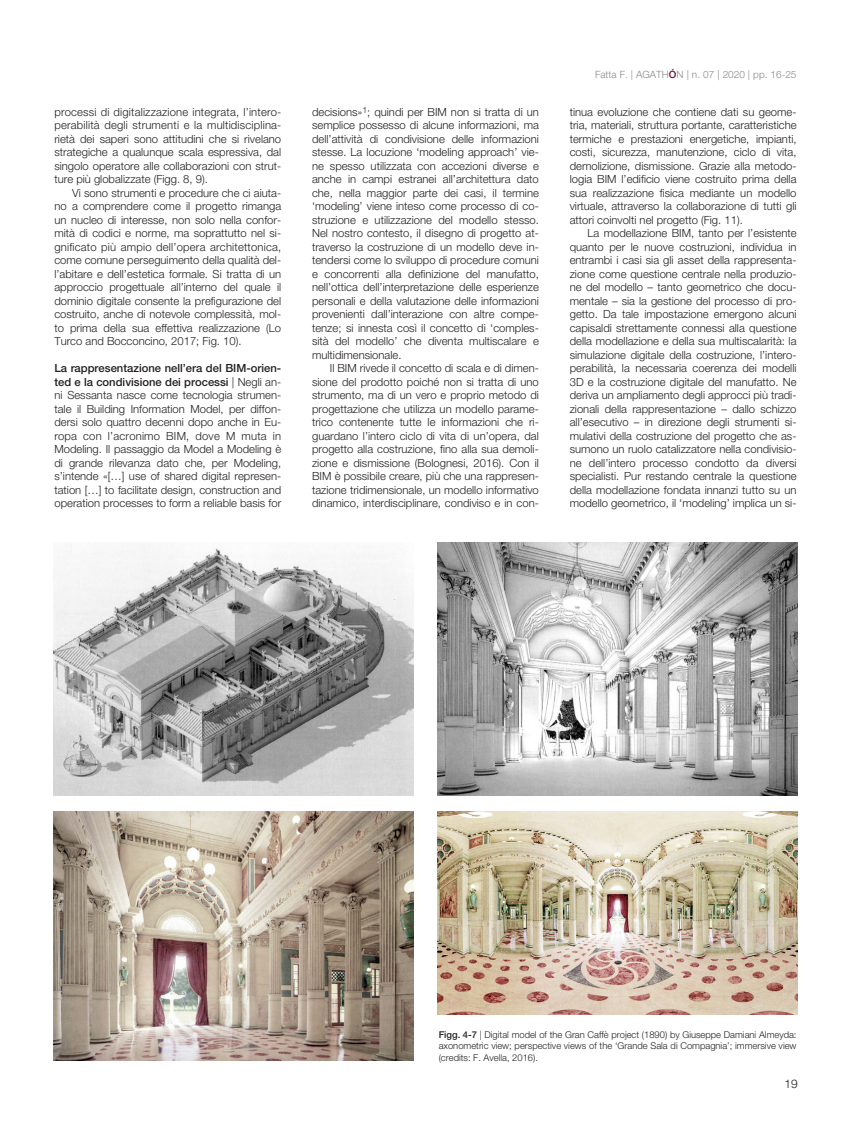
<style>
.page{position:relative;width:851px;height:1134px;background:#fff}
.page>*{position:absolute;margin:0;border:0;box-sizing:border-box;transform-origin:0 0}
.t1{font:300 11.88px "Helvetica Neue LT Std";color:#231f20}
.t2{font:300 11.25px/13.5px "Helvetica Neue LT Std";color:#231f20;text-align:justify}
.t3{font:300 10px "Helvetica Neue LT Std";color:#8c8989}
.t4{font:300 9.38px/11.2px "Helvetica Neue LT Std";color:#231f20;text-align:justify}
.s1{font-weight:500}
.s2{font-weight:500;color:#6c0a36}
</style>
<div class="page">
<img style="left:53px;top:811px;width:360px;height:250px">
<img style="left:437px;top:811px;width:360px;height:203px">
<img style="left:53px;top:543px;width:360px;height:253px">
<img style="left:437px;top:542px;width:360px;height:254px">
<p class="t2" style="left:54px;top:106px;width:228px">processi di digitalizzazione integrata, l’intero&shy;perabilità degli strumenti e la multidisciplina&shy;rietà dei saperi sono attitudini che si rivelano strategiche a qualunque scala espressiva, dal singolo operatore alle collaborazioni con strut&shy;ture più globalizzate (Figg. 8, 9).</p>
<p class="t2" style="left:54px;top:187px;width:228px;text-indent:18px">Vi sono strumenti e procedure che ci aiuta&shy;no a comprendere come il progetto rimanga un nucleo di interesse, non solo nella confor&shy;mità di codici e norme, ma soprattutto nel si&shy;gnificato più ampio dell’opera architettonica, come comune perseguimento della qualità del&shy;l’abitare e dell’estetica formale. Si tratta di un approccio progettuale all’interno del quale il dominio digitale consente la prefigurazione del costruito, anche di notevole complessità, mol&shy;to prima della sua effettiva realizzazione (Lo Turco and Bocconcino, 2017; Fig. 10).</p>
<p class="t2" style="left:54px;top:362px;width:228px"><span class="s1">La rappresentazione nell’era del BIM-orien&shy;ted e la condivisione dei processi</span> | Negli an&shy;ni Sessanta nasce come tecnologia strumen&shy;tale il Building Information Model, per diffon&shy;dersi solo quattro decenni dopo anche in Eu&shy;ropa con l’acronimo BIM, dove M muta in Modeling. Il passaggio da Model a Modeling è di grande rilevanza dato che, per Modeling, s’intende «[…] use of shared digital represen&shy;tation […] to facilitate design, construction and operation processes to form a reliable basis for</p>
<p class="t2" style="left:312px;top:106px;width:228px">decisions»<sup>1</sup>; quindi per BIM non si tratta di un semplice possesso di alcune informazioni, ma dell’attività di condivisione delle informazioni stesse. La locuzione ‘modeling approach’ vie&shy;ne spesso utilizzata con accezioni diverse e anche in campi estranei all’architettura dato che, nella maggior parte dei casi, il termine ‘modeling’ viene inteso come processo di co&shy;struzione e utilizzazione del modello stesso.<br>Nel nostro contesto, il disegno di progetto at&shy;traverso la costruzione di un modello deve in&shy;tendersi come lo sviluppo di procedure comuni e concorrenti alla definizione del manufatto, nell’ottica dell’interpretazione delle esperienze personali e della valutazione delle informazioni provenienti dall’interazione con altre compe&shy;tenze; si innesta così il concetto di ‘comples&shy;sità del modello’ che diventa multiscalare e multidimensionale.</p>
<p class="t2" style="left:312px;top:362px;width:228px;text-indent:18px">Il BIM rivede il concetto di scala e di dimen&shy;sione del prodotto poiché non si tratta di uno strumento, ma di un vero e proprio metodo di progettazione che utilizza un modello parame&shy;trico contenente tutte le informazioni che ri&shy;guardano l’intero ciclo di vita di un’opera, dal progetto alla costruzione, fino alla sua demoli&shy;zione e dismissione (Bolognesi, 2016). Con il BIM è possibile creare, più che una rappresen&shy;tazione tridimensionale, un modello informativo dinamico, interdisciplinare, condiviso e in con-</p>
<p class="t3" style="left:595px;top:70px;width:203px">Fatta F. | AGATH<span class="s2">Ó</span>N | n. 07 | 2020 | pp. 16-25</p>
<p class="t2" style="left:569px;top:106px;width:228px">tinua evoluzione che contiene dati su geome&shy;tria, materiali, struttura portante, caratteristiche termiche e prestazioni energetiche, impianti, costi, sicurezza, manutenzione, ciclo di vita, demolizione, dismissione. Grazie alla metodo&shy;logia BIM l’edificio viene costruito prima della sua realizzazione fisica mediante un modello virtuale, attraverso la collaborazione di tutti gli attori coinvolti nel progetto (Fig. 11).</p>
<p class="t2" style="left:569px;top:227px;width:228px;text-indent:18px">La modellazione BIM, tanto per l’esistente quanto per le nuove costruzioni, individua in entrambi i casi sia gli asset della rappresenta&shy;zione come questione centrale nella produzio&shy;ne del modello – tanto geometrico che docu&shy;mentale – sia la gestione del processo di pro&shy;getto. Da tale impostazione emergono alcuni capisaldi strettamente connessi alla questione della modellazione e della sua multiscalarità: la simulazione digitale della costruzione, l’intero&shy;perabilità, la necessaria coerenza dei modelli 3D e la costruzione digitale del manufatto. Ne deriva un ampliamento degli approcci più tradi&shy;zionali della rappresentazione – dallo schizzo all’esecutivo – in direzione degli strumenti si&shy;mulativi della costruzione del progetto che as&shy;sumono un ruolo catalizzatore nella condivisio&shy;ne dell’intero processo condotto da diversi specialisti. Pur restando centrale la questione della modellazione fondata innanzi tutto su un modello geometrico, il ‘modeling’ implica un si-</p>
<p class="t4" style="left:438px;top:1030px;width:359px"><span class="s1">Figg. 4-7</span> | Digital model of the Gran Caffè project (1890) by Giuseppe Damiani Almeyda: axonometric view; perspective views of the ‘Grande Sala di Compagnia’; immersive view (credits: F. Avella, 2016).</p>
<p class="t1" style="left:784px;top:1079px;width:15px">19</p>
</div>
